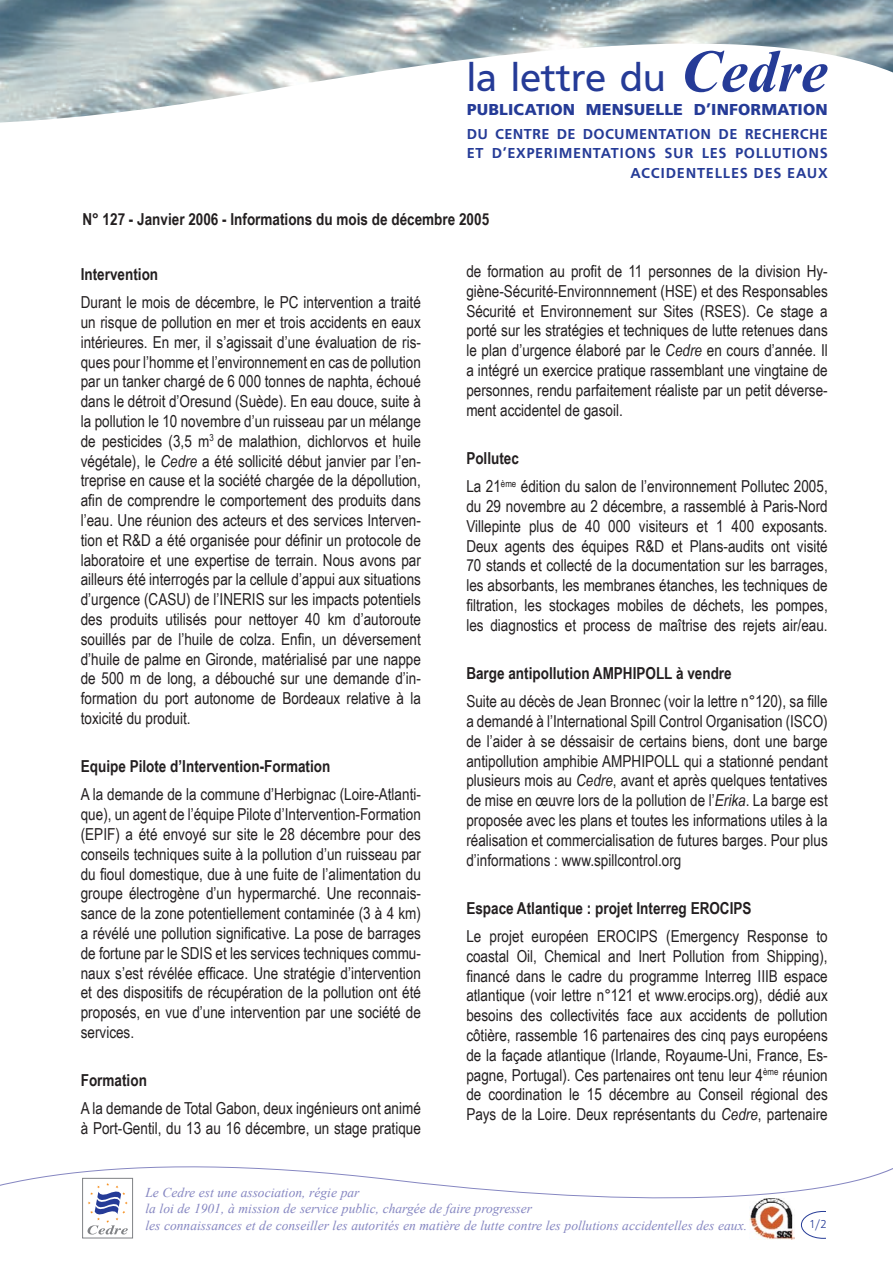
<style>
.page{position:relative;width:893px;height:1263px;background:#fff}
.page>*{position:absolute;margin:0;border:0;box-sizing:border-box;transform-origin:0 0}
.t1{font:40.5px "Frutus T";color:#253b97}
.t2{font:16.5px/19.8px "Arial Narrow";color:#231f20;text-align:justify}
.t3{font:700 16.5px "Arial Narrow";color:#231f20}
.t4{font:700 16.5px "Frutus T";letter-spacing:.01em;color:#253b97}
.t5{font:500 15px/19.5px "Frutus T";letter-spacing:.04em;color:#253b97;text-align:right}
.t6{font:italic 13.5px/16.2px "Times New Roman";color:#8586c1}
.t7{font:12px "Frutus T Ligh";color:#253b97}
.s1{font-family:"Times New Roman";font-weight:700;font-style:italic;font-size:60px}
.s2{font-style:italic}
.s3{font-weight:700}
</style>
<div class="page">
<img style="left:750px;top:1216px;width:44px;height:24px">
<img style="left:0;top:0;width:893px;height:16px">
<svg style="left:0;top:16px;width:893px;height:107px"></svg>
<svg style="left:0;top:1166px;width:893px;height:50px"></svg>
<div style="left:801px;top:1211px;width:45px;height:28px;border:1px solid #253b97;border-radius:50%"></div>
<div style="left:826px;top:1205px;width:28px;height:38px;background:#fff"></div>
<svg style="left:88px;top:1183px;width:40px;height:51px"></svg>
<div style="left:82px;top:1178px;width:51px;height:60px;border:1px solid #808285"></div>
<h1 class="t1" style="left:467px;top:55px;width:363px">la lettre du <span class="s1">Cedre</span></h1>
<p class="t4" style="left:467px;top:100px;width:363px">PUBLICATION MENSUELLE D’INFORMATION</p>
<p class="t5" style="left:467px;top:124px;width:363px">DU CENTRE DE DOCUMENTATION DE RECHERCHE<br>ET D’EXPERIMENTATIONS SUR LES POLLUTIONS<br>ACCIDENTELLES DES EAUX</p>
<p class="t3" style="left:82px;top:207px;width:408px">N° 127 - Janvier 2006 - Informations du mois de décembre 2005</p>
<p class="t3" style="left:81px;top:261px;width:79px">Intervention</p>
<p class="t2" style="left:81px;top:292px;width:342px">Durant le mois de décembre, le PC intervention a traité un risque de pollution en mer et trois accidents en eaux intérieures. En mer, il s’agissait d’une évaluation de ris&shy;ques pour l’homme et l’environnement en cas de pollution par un tanker chargé de 6 000 tonnes de naphta, échoué dans le détroit d’Oresund (Suède). En eau douce, suite à la pollution le 10 novembre d’un ruisseau par un mélange de pesticides (3,5 m<sup>3</sup> de malathion, dichlorvos et huile végétale), le <span class="s2">Cedre</span> a été sollicité début janvier par l’en&shy;treprise en cause et la société chargée de la dépollution, afin de comprendre le comportement des produits dans l’eau. Une réunion des acteurs et des services Interven&shy;tion et R&amp;D a été organisée pour définir un protocole de laboratoire et une expertise de terrain. Nous avons par ailleurs été interrogés par la cellule d’appui aux situations d’urgence (CASU) de l’INERIS sur les impacts potentiels des produits utilisés pour nettoyer 40 km d’autoroute souillés par de l’huile de colza. Enfin, un déversement d’huile de palme en Gironde, matérialisé par une nappe de 500 m de long, a débouché sur une demande d’in&shy;formation du port autonome de Bordeaux relative à la toxicité du produit.</p>
<p class="t3" style="left:81px;top:754px;width:251px">Equipe Pilote d’Intervention-Formation</p>
<p class="t2" style="left:81px;top:784px;width:342px">A la demande de la commune d’Herbignac (Loire-Atlanti&shy;que), un agent de l’équipe Pilote d’Intervention-Formation (EPIF) a été envoyé sur site le 28 décembre pour des conseils techniques suite à la pollution d’un ruisseau par du fioul domestique, due à une fuite de l’alimentation du groupe électrogène d’un hypermarché. Une reconnais&shy;sance de la zone potentiellement contaminée (3 à 4 km) a révélé une pollution significative. La pose de barrages de fortune par le SDIS et les services techniques commu&shy;naux s’est révélée efficace. Une stratégie d’intervention et des dispositifs de récupération de la pollution ont été proposés, en vue d’une intervention par une société de services.</p>
<p class="t3" style="left:81px;top:1068px;width:68px">Formation</p>
<p class="t2" style="left:81px;top:1098px;width:342px">A la demande de Total Gabon, deux ingénieurs ont animé à Port-Gentil, du 13 au 16 décembre, un stage pratique</p>
<p class="t2" style="left:466px;top:261px;width:363px">de formation au profit de 11 personnes de la division Hy&shy;giène-Sécurité-Environnnement (HSE) et des Responsables Sécurité et Environnement sur Sites (RSES). Ce stage a porté sur les stratégies et techniques de lutte retenues dans le plan d’urgence élaboré par le <span class="s2">Cedre</span> en cours d’année. Il a intégré un exercice pratique rassemblant une vingtaine de personnes, rendu parfaitement réaliste par un petit déverse&shy;ment accidentel de gasoil.</p>
<p class="t2" style="left:466px;top:443px;width:363px;line-height:28.3px"><span class="s3">Pollutec<br></span>La 21<sup>ème</sup> édition du salon de l’environnement Pollutec 2005,</p>
<p class="t2" style="left:466px;top:496px;width:363px">du 29 novembre au 2 décembre, a rassemblé à Paris-Nord Villepinte plus de 40 000 visiteurs et 1 400 exposants.<br>Deux agents des équipes R&amp;D et Plans-audits ont visité 70 stands et collecté de la documentation sur les barrages, les absorbants, les membranes étanches, les techniques de filtration, les stockages mobiles de déchets, les pompes, les diagnostics et process de maîtrise des rejets air/eau.</p>
<p class="t3" style="left:466px;top:660px;width:267px">Barge antipollution AMPHIPOLL à vendre</p>
<p class="t2" style="left:466px;top:691px;width:363px">Suite au décès de Jean Bronnec (voir la lettre n°120), sa fille a demandé à l’International Spill Control Organisation (ISCO) de l’aider à se déssaisir de certains biens, dont une barge antipollution amphibie AMPHIPOLL qui a stationné pendant plusieurs mois au <span class="s2">Cedre</span>, avant et après quelques tentatives de mise en œuvre lors de la pollution de l’<span class="s2">Erika</span>. La barge est proposée avec les plans et toutes les informations utiles à la réalisation et commercialisation de futures barges. Pour plus d’informations : www.spillcontrol.org</p>
<p class="t3" style="left:466px;top:895px;width:287px">Espace Atlantique : projet Interreg EROCIPS</p>
<p class="t2" style="left:466px;top:926px;width:363px">Le projet européen EROCIPS (Emergency Response to coastal Oil, Chemical and Inert Pollution from Shipping), financé dans le cadre du programme Interreg IIIB espace atlantique (voir lettre n°121 et www.erocips.org), dédié aux besoins des collectivités face aux accidents de pollution côtière, rassemble 16 partenaires des cinq pays européens de la façade atlantique (Irlande, Royaume-Uni, France, Es&shy;pagne, Portugal). Ces partenaires ont tenu leur 4<sup>ème</sup> réunion de coordination le 15 décembre au Conseil régional des Pays de la Loire. Deux représentants du <span class="s2">Cedre</span>, partenaire</p>
<p class="t6" style="left:145px;top:1184px;width:603px">Le Cedre est une association, régie par<br>la loi de 1901, à mission de service public, chargée de faire progresser<br>les connaissances et de conseiller les autorités en matière de lutte contre les pollutions accidentelles des eaux.</p>
<p class="t7" style="left:809px;top:1217px;width:19px">1/2</p>
</div>
